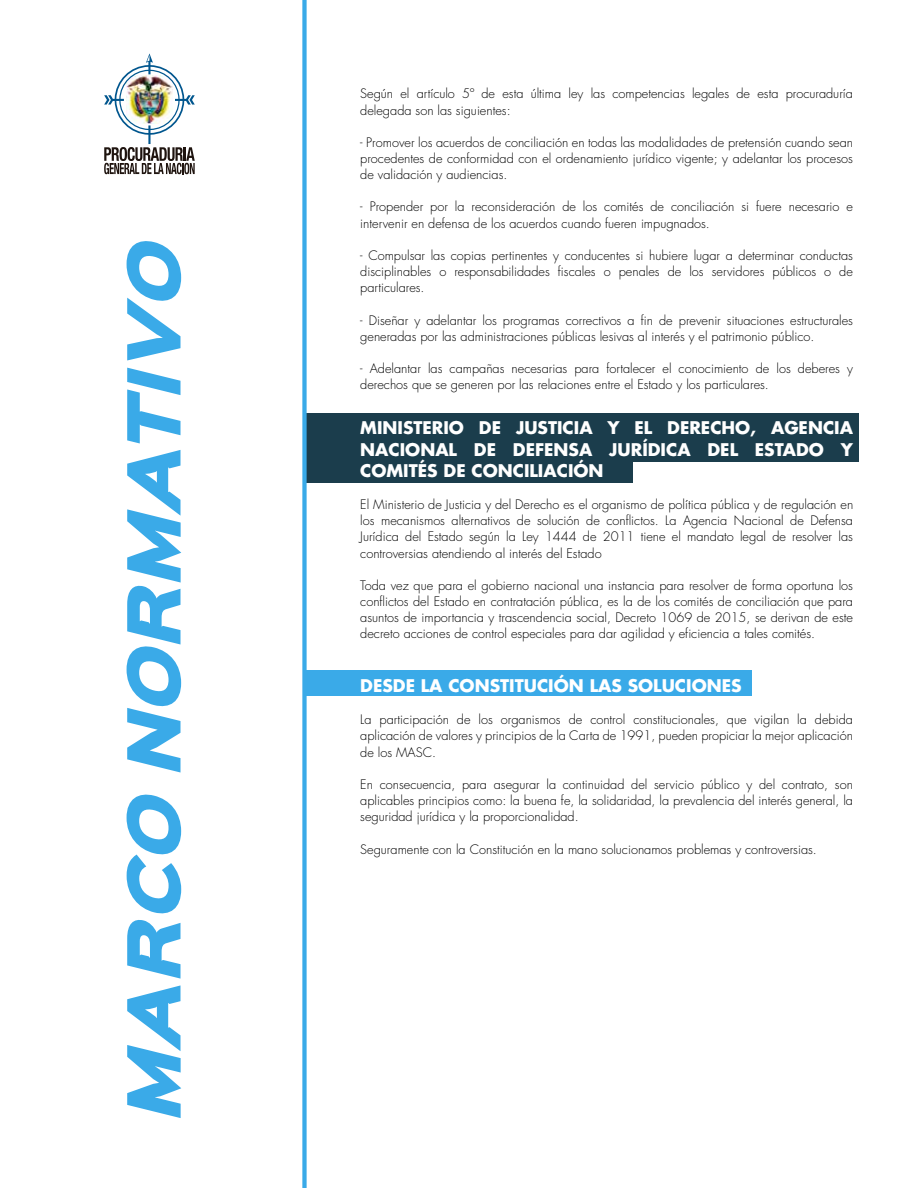
<style>
.page{position:relative;width:918px;height:1188px;background:#fff}
.page>*{position:absolute;margin:0;border:0;box-sizing:border-box;transform-origin:0 0}
.t1{font:italic 65.85px "Sinkin Sans 900 X Black";color:#3aaae8}
.t2{font:700 16.95px/21.3px "Futura";color:#fff;text-align:justify}
.t3{font:300 12.75px/16.2px "Futura";color:#000;text-align:justify}
</style>
<div class="page">
<div style="left:304px;top:414px;width:555px;height:25px;background:#1b3d4c"></div>
<div style="left:304px;top:436px;width:555px;height:26px;background:#1b3d4c"></div>
<div style="left:304px;top:457px;width:329px;height:26px;background:#1b3d4c"></div>
<div style="left:306px;top:671px;width:445px;height:25px;background:#3aaae8"></div>
<div style="left:302px;top:0;width:5px;height:1188px;background:#3aaae8"></div>
<img style="left:104px;top:53px;width:91px;height:121px">
<h1 class="t1" style="left:119px;top:1119px;width:883px;rotate:-90deg">MARCO NORMATIVO</h1>
<p class="t3" style="left:360px;top:86px;width:494px">Según el artículo 5º de esta última ley las competencias legales de esta procuraduría delegada son las siguientes:</p>
<p class="t3" style="left:360px;top:134px;width:494px">- Promover los acuerdos de conciliación en todas las modalidades de pretensión cuando sean procedentes de conformidad con el ordenamiento jurídico vigente; y adelantar los procesos de validación y audiencias.</p>
<p class="t3" style="left:360px;top:199px;width:494px">- Propender por la reconsideración de los comités de conciliación si fuere necesario e intervenir en defensa de los acuerdos cuando fueren impugnados.</p>
<p class="t3" style="left:360px;top:248px;width:494px">- Compulsar las copias pertinentes y conducentes si hubiere lugar a determinar conductas disciplinables o responsabilidades fiscales o penales de los servidores públicos o de particulares.</p>
<p class="t3" style="left:360px;top:312px;width:494px">- Diseñar y adelantar los programas correctivos a fin de prevenir situaciones estructurales generadas por las administraciones públicas lesivas al interés y el patrimonio público.</p>
<p class="t3" style="left:360px;top:361px;width:494px">- Adelantar las campañas necesarias para fortalecer el conocimiento de los deberes y derechos que se generen por las relaciones entre el Estado y los particulares.</p>
<h2 class="t2" style="left:360px;top:417px;width:494px">MINISTERIO DE JUSTICIA Y EL DERECHO, AGENCIA NACIONAL DE DEFENSA JURÍDICA DEL ESTADO Y COMITÉS DE CONCILIACIÓN</h2>
<p class="t3" style="left:360px;top:497px;width:495px">El Ministerio de Justicia y del Derecho es el organismo de política pública y de regulación en los mecanismos alternativos de solución de conflictos. La Agencia Nacional de Defensa Jurídica del Estado según la Ley 1444 de 2011 tiene el mandato legal de resolver las controversias atendiendo al interés del Estado</p>
<p class="t3" style="left:360px;top:578px;width:494px">Toda vez que para el gobierno nacional una instancia para resolver de forma oportuna los conflictos del Estado en contratación pública, es la de los comités de conciliación que para asuntos de importancia y trascendencia social, Decreto 1069 de 2015, se derivan de este decreto acciones de control especiales para dar agilidad y eficiencia a tales comités.</p>
<h2 class="t2" style="left:360px;top:675px;width:383px">DESDE LA CONSTITUCIÓN LAS SOLUCIONES</h2>
<p class="t3" style="left:360px;top:712px;width:494px">La participación de los organismos de control constitucionales, que vigilan la debida aplicación de valores y principios de la Carta de 1991, pueden propiciar la mejor aplicación de los MASC.</p>
<p class="t3" style="left:360px;top:777px;width:494px">En consecuencia, para asegurar la continuidad del servicio público y del contrato, son aplicables principios como: la buena fe, la solidaridad, la prevalencia del interés general, la seguridad jurídica y la proporcionalidad.</p>
<p class="t3" style="left:360px;top:841px;width:458px">Seguramente con la Constitución en la mano solucionamos problemas y controversias.</p>
</div>
